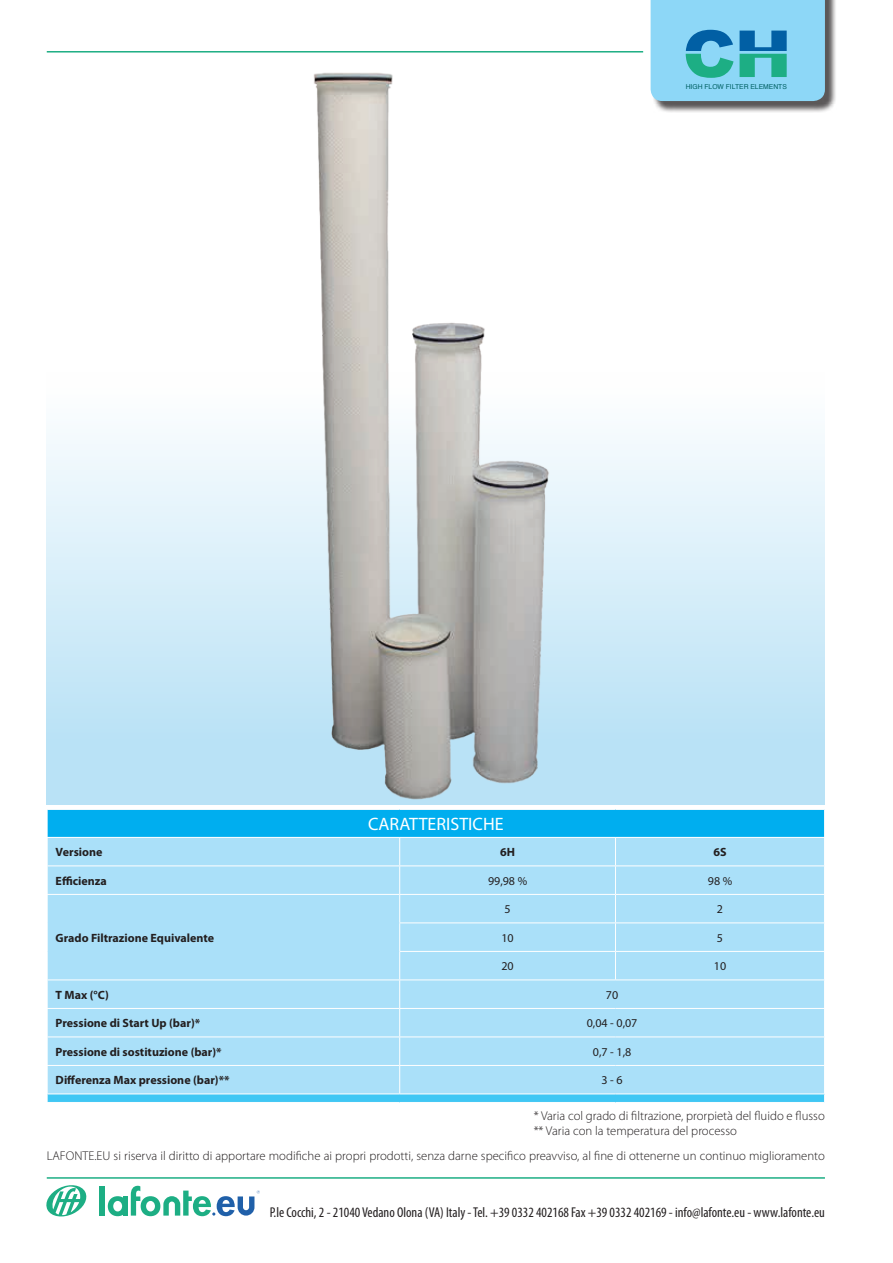
<style>
.page{position:relative;width:893px;height:1263px;background:#fff}
.page>*{position:absolute;margin:0;border:0;box-sizing:border-box;transform-origin:0 0}
.t1{font:18px "Myriad Pro";color:#fff}
.t2{font:condensed 14.25px "Myriad Pro";color:#231f20}
.t3{font:300 12.75px/15.3px "Myriad Pro";color:#231f20}
.t4{font:700 12px "Myriad Pro";color:#231f20}
.t5{font:12px "Myriad Pro";color:#231f20}
.t6{font:6.75px "Helvetica";color:#006063}
</style>
<div class="page">
<div style="left:47px;top:809px;width:778px;height:28px;background:#00aeef"></div>
<div style="left:48px;top:838px;width:776px;height:255px;background:#aae0f9"></div>
<div style="left:47px;top:1094px;width:778px;height:8px;background:#40c7f4"></div>
<hr style="left:47px;top:809px;width:353px;height:1px;background:#fff">
<hr style="left:615px;top:809px;width:210px;height:1px;background:#fff">
<hr style="left:47px;top:865px;width:353px;height:1px;background:#fff">
<hr style="left:400px;top:865px;width:215px;height:1px;background:#fff">
<svg style="left:399px;top:838px;width:1px;height:255px"></svg>
<hr style="left:615px;top:865px;width:210px;height:1px;background:#fff">
<svg style="left:615px;top:838px;width:1px;height:141px"></svg>
<hr style="left:47px;top:894px;width:353px;height:1px;background:#fff">
<hr style="left:400px;top:894px;width:215px;height:1px;background:#fff">
<hr style="left:615px;top:894px;width:210px;height:1px;background:#fff">
<hr style="left:399px;top:922px;width:216px;height:1px;background:#fff">
<hr style="left:615px;top:922px;width:210px;height:1px;background:#fff">
<hr style="left:399px;top:951px;width:216px;height:1px;background:#fff">
<hr style="left:615px;top:951px;width:210px;height:1px;background:#fff">
<hr style="left:47px;top:979px;width:353px;height:1px;background:#fff">
<hr style="left:400px;top:979px;width:215px;height:1px;background:#fff">
<hr style="left:615px;top:979px;width:210px;height:1px;background:#fff">
<hr style="left:47px;top:1008px;width:353px;height:1px;background:#fff">
<hr style="left:400px;top:1008px;width:215px;height:1px;background:#fff">
<hr style="left:615px;top:1008px;width:210px;height:1px;background:#fff">
<hr style="left:47px;top:1036px;width:353px;height:1px;background:#fff">
<hr style="left:400px;top:1036px;width:215px;height:1px;background:#fff">
<hr style="left:615px;top:1036px;width:210px;height:1px;background:#fff">
<hr style="left:47px;top:1065px;width:353px;height:1px;background:#fff">
<hr style="left:400px;top:1065px;width:215px;height:1px;background:#fff">
<hr style="left:615px;top:1065px;width:210px;height:1px;background:#fff">
<svg style="left:47px;top:810px;width:1px;height:292px"></svg>
<svg style="left:824px;top:810px;width:1px;height:292px"></svg>
<div style="left:652px;top:0;width:185px;height:113px;background:#231f20;opacity:.75"></div>
<hr style="left:47px;top:1177px;width:778px;height:2px;background:#1dae84">
<svg style="left:46px;top:1185px;width:41px;height:32px"></svg>
<div style="left:99px;top:1186px;width:6px;height:29px;background:#1dae84"></div>
<svg style="left:108px;top:1186px;width:152px;height:30px"></svg>
<hr style="left:47px;top:51px;width:596px;height:2px;background:#1dae84">
<div style="left:47px;top:372px;width:778px;height:433px;background:linear-gradient(to bottom,#fffffe,#b0def5)"></div>
<img style="left:214px;top:72px;width:424px;height:738px">
<svg style="left:651px;top:0;width:174px;height:101px"></svg>
<p class="t6" style="left:686px;top:81px;width:103px">HIGH FLOW FILTER ELEMENTS</p>
<h1 class="t1" style="left:368px;top:814px;width:137px">CARATTERISTICHE</h1>
<p class="t4" style="left:56px;top:845px;width:48px">Versione</p>
<p class="t4" style="left:500px;top:845px;width:16px">6H</p>
<p class="t4" style="left:713px;top:845px;width:15px">6S</p>
<p class="t4" style="left:56px;top:874px;width:53px">Efficienza</p>
<p class="t5" style="left:488px;top:874px;width:41px">99,98 %</p>
<p class="t5" style="left:708px;top:874px;width:26px">98 %</p>
<p class="t4" style="left:56px;top:931px;width:160px">Grado Filtrazione Equivalente</p>
<p class="t5" style="left:504px;top:902px;width:8px">5</p>
<p class="t5" style="left:717px;top:902px;width:8px">2</p>
<p class="t5" style="left:501px;top:931px;width:14px">10</p>
<p class="t5" style="left:717px;top:931px;width:8px">5</p>
<p class="t5" style="left:501px;top:959px;width:14px">20</p>
<p class="t5" style="left:714px;top:959px;width:14px">10</p>
<p class="t4" style="left:56px;top:988px;width:55px">T Max (°C)</p>
<p class="t5" style="left:606px;top:988px;width:14px">70</p>
<p class="t4" style="left:56px;top:1016px;width:146px">Pressione di Start Up (bar)*</p>
<p class="t5" style="left:587px;top:1016px;width:52px">0,04 - 0,07</p>
<p class="t4" style="left:56px;top:1045px;width:168px">Pressione di sostituzione (bar)*</p>
<p class="t5" style="left:593px;top:1045px;width:40px">0,7 - 1,8</p>
<p class="t4" style="left:56px;top:1073px;width:175px">Differenza Max pressione (bar)**</p>
<p class="t5" style="left:602px;top:1073px;width:23px">3 - 6</p>
<p class="t3" style="left:534px;top:1108px;width:293px">* Varia col grado di filtrazione, prorpietà del fluido e flusso ** Varia con la temperatura del processo</p>
<p class="t3" style="left:47px;top:1148px;width:780px">LAFONTE.EU si riserva il diritto di apportare modifiche ai propri prodotti, senza darne specifico preavviso, al fine di ottenerne un continuo miglioramento</p>
<p class="t2" style="left:270px;top:1204px;width:557px">P.le Cocchi, 2 - 21040 Vedano Olona (VA) Italy - Tel. +39 0332 402168 Fax +39 0332 402169 - info@lafonte.eu - www.lafonte.eu</p>
</div>
